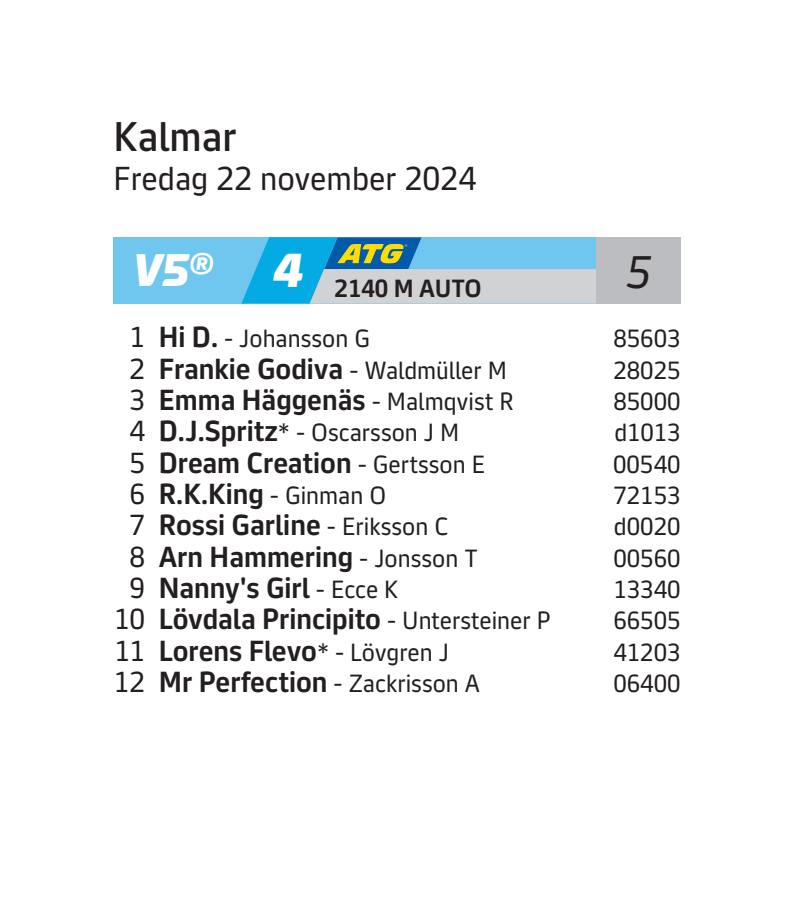
<style>
.page{position:relative;width:794px;height:908px;background:#fff}
.page>*{position:absolute;margin:0;border:0;box-sizing:border-box;transform-origin:0 0}
.t1{font:46px "ATG Rubrik";color:#fff}
.t2{font:44px "ATG Rubrik";color:#fff}
.t3{font:italic 44px "ATG Text";color:#231f20}
.t4{font:500 40px "ATG Text";color:#231f20}
.t5{font:32px "ATG Text";color:#231f20}
.HorseAndRider{font:700 28px "ATG Text";color:#231f20}
.S_REKORD{font:28px "ATG Text";color:#231f20}
.S_REKORD-2{font:24px "ATG Text";color:#231f20}
.HorseAndRider-2{font:24px "ATG Text";color:#231f20}
.t6{font:700 24px "ATG Text";color:#231f20}
.s1{font-weight:700;font-size:28px}
.s2{font-weight:400;font-size:24px}
</style>
<div class="page">
<div style="left:595px;top:237px;width:85px;height:66px;background:#bcbdc0"></div>
<svg style="left:113px;top:237px;width:483px;height:66px;background:#79bfdb"></svg>
<p class="t4" style="left:113px;top:113px;width:125px">Kalmar</p>
<p class="t5" style="left:113px;top:159px;width:364px">Fredag 22 november 2024</p>
<p class="t2" style="left:134px;top:244px;width:80px">V5®</p>
<p class="t1" style="left:273px;top:243px;width:32px">4</p>
<p class="t6" style="left:334px;top:274px;width:149px">2140 M AUTO</p>
<p class="t3" style="left:626px;top:246px;width:26px">5</p>
<p class="S_REKORD" style="left:129px;top:320px;width:17px">1</p>
<p class="HorseAndRider-2" style="left:159px;top:324px;width:213px"><span class="s1">Hi D.</span> - Johansson G</p>
<p class="S_REKORD-2" style="left:613px;top:324px;width:69px">85603</p>
<p class="S_REKORD" style="left:129px;top:352px;width:17px">2</p>
<p class="HorseAndRider" style="left:159px;top:351px;width:350px">Frankie Godiva <span class="s2">- Waldmüller M</span></p>
<p class="S_REKORD-2" style="left:613px;top:356px;width:69px">28025</p>
<p class="S_REKORD" style="left:129px;top:383px;width:17px">3</p>
<p class="HorseAndRider" style="left:159px;top:383px;width:356px">Emma Häggenäs <span class="s2">- Malmqvist R</span></p>
<p class="S_REKORD-2" style="left:613px;top:387px;width:69px">85000</p>
<p class="S_REKORD" style="left:129px;top:414px;width:17px">4</p>
<p class="HorseAndRider-2" style="left:159px;top:418px;width:302px"><span class="s1">D.J.Spritz</span>* - Oscarsson J M</p>
<p class="S_REKORD-2" style="left:614px;top:418px;width:68px">d1013</p>
<p class="S_REKORD" style="left:129px;top:446px;width:17px">5</p>
<p class="HorseAndRider" style="left:159px;top:445px;width:328px">Dream Creation <span class="s2">- Gertsson E</span></p>
<p class="S_REKORD-2" style="left:613px;top:449px;width:69px">00540</p>
<p class="S_REKORD" style="left:129px;top:477px;width:17px">6</p>
<p class="HorseAndRider" style="left:159px;top:477px;width:229px">R.K.King <span class="s2">- Ginman O</span></p>
<p class="S_REKORD-2" style="left:613px;top:481px;width:69px">72153</p>
<p class="S_REKORD" style="left:129px;top:508px;width:17px">7</p>
<p class="HorseAndRider" style="left:159px;top:508px;width:291px">Rossi Garline <span class="s2">- Eriksson C</span></p>
<p class="S_REKORD-2" style="left:614px;top:512px;width:68px">d0020</p>
<p class="S_REKORD" style="left:129px;top:540px;width:17px">8</p>
<p class="HorseAndRider" style="left:159px;top:539px;width:320px">Arn Hammering <span class="s2">- Jonsson T</span></p>
<p class="S_REKORD-2" style="left:613px;top:543px;width:69px">00560</p>
<p class="S_REKORD" style="left:129px;top:571px;width:17px">9</p>
<p class="HorseAndRider" style="left:159px;top:570px;width:241px">Nanny's Girl <span class="s2">- Ecce K</span></p>
<p class="S_REKORD-2" style="left:613px;top:575px;width:69px">13340</p>
<p class="S_REKORD" style="left:114px;top:602px;width:33px">10</p>
<p class="HorseAndRider" style="left:159px;top:602px;width:393px">Lövdala Principito <span class="s2">- Untersteiner P</span></p>
<p class="S_REKORD-2" style="left:613px;top:606px;width:69px">66505</p>
<p class="S_REKORD" style="left:114px;top:633px;width:32px">11</p>
<p class="HorseAndRider" style="left:159px;top:633px;width:292px">Lorens Flevo<span class="s2">* - Lövgren J</span></p>
<p class="S_REKORD-2" style="left:613px;top:637px;width:69px">41203</p>
<p class="S_REKORD" style="left:114px;top:665px;width:33px">12</p>
<p class="HorseAndRider" style="left:159px;top:664px;width:323px">Mr Perfection <span class="s2">- Zackrisson A</span></p>
<p class="S_REKORD-2" style="left:613px;top:669px;width:69px">06400</p>
</div>
